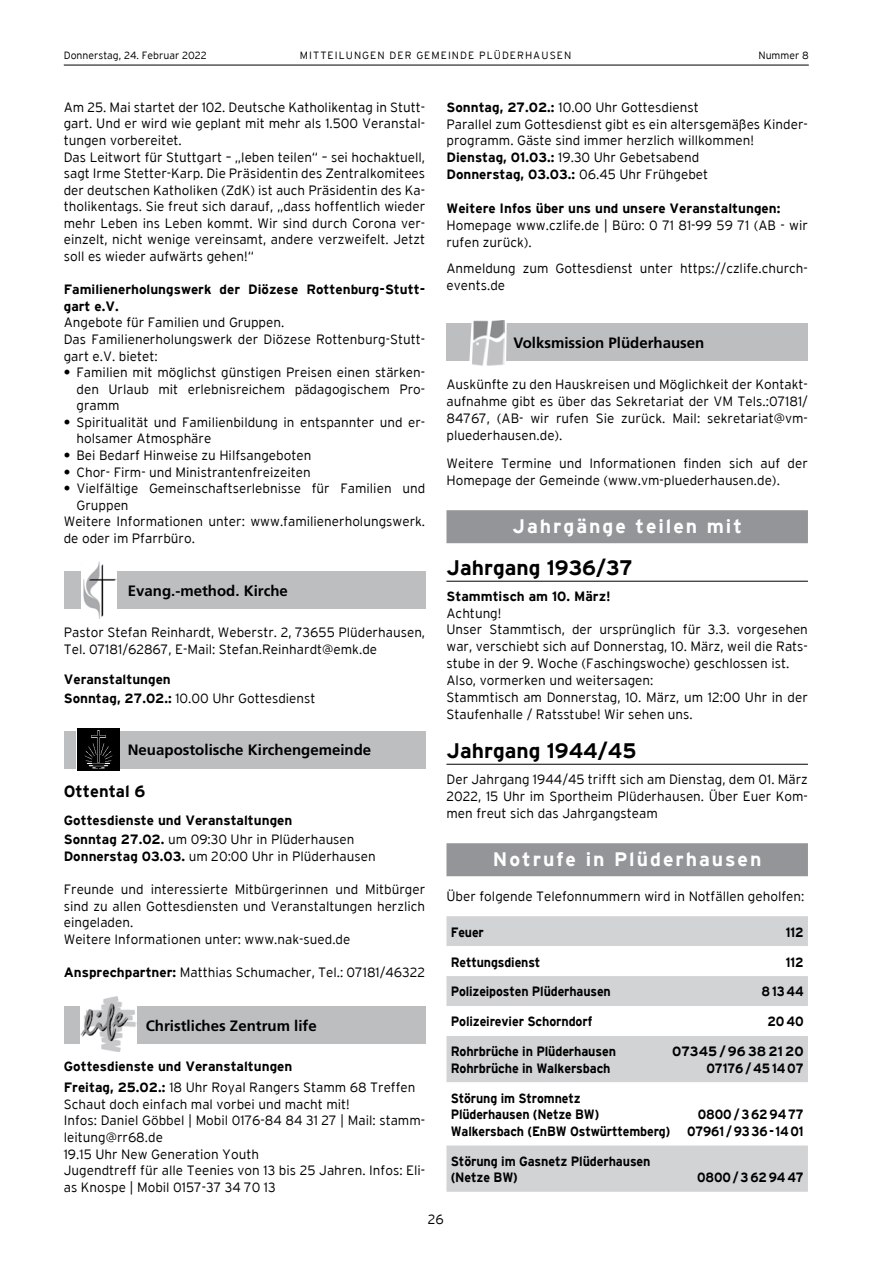
<style>
.page{position:relative;width:893px;height:1263px;background:#fff}
.page>*{position:absolute;margin:0;border:0;box-sizing:border-box;transform-origin:0 0}
.t1{font:700 21px "Interstate";color:#000}
.t2{font:700 19.5px "Interstate";letter-spacing:.1em;color:#fff}
.t3{font:700 16.5px "Interstate";color:#000}
.t4{font:700 15px "Frutiger";color:#000}
.t5{font:300 13.5px/16.6px "Interstate";color:#000}
.t6{font:700 13.5px/16.6px "Interstate";letter-spacing:-.01em;color:#000}
.t7{font:700 13.5px/16.5px "Interstate";letter-spacing:-.01em;color:#000;scale:.92 1}
.t8{font:700 13.5px/16.5px "Interstate";letter-spacing:-.01em;color:#000;scale:.93 1}
.t9{font:300 10.5px "Interstate";letter-spacing:.1em;color:#000}
.t10{font:300 10.5px "Interstate";color:#000}
.s1{font-weight:700}
.s2{font-weight:300}
</style>
<div class="page">
<hr style="left:64px;top:65px;width:745px;height:1px;background:#000">
<div style="left:64px;top:571px;width:361px;height:37px;background:#bcbec0"></div>
<img style="left:82px;top:562px;width:35px;height:57px">
<div style="left:64px;top:731px;width:361px;height:37px;background:#bcbec0"></div>
<div style="left:77px;top:728px;width:43px;height:43px;background:#000"></div>
<img style="left:84px;top:730px;width:29px;height:39px">
<div style="left:64px;top:1006px;width:361px;height:37px;background:#bcbec0"></div>
<img style="left:81px;top:996px;width:55px;height:56px">
<div style="left:446px;top:510px;width:362px;height:33px;background:#939598"></div>
<hr style="left:446px;top:581px;width:362px;height:1px;background:#000">
<hr style="left:446px;top:764px;width:362px;height:1px;background:#000">
<div style="left:446px;top:843px;width:362px;height:33px;background:#939598"></div>
<div style="left:446px;top:323px;width:362px;height:37px;background:#bcbec0"></div>
<svg style="left:468px;top:320px;width:39px;height:46px"></svg>
<img style="left:472px;top:321px;width:32px;height:44px">
<div style="left:446px;top:916px;width:362px;height:276px;background:#d1d3d4"></div>
<svg style="left:446px;top:946px;width:362px;height:199px"></svg>
<p class="t10" style="left:64px;top:50px;width:144px">Donnerstag, 24. Februar 2022</p>
<p class="t9" style="left:300px;top:50px;width:273px">Mitteilungen der Gem einde Plüderhausen</p>
<p class="t9" style="left:758px;top:50px;width:52px">Nummer 8</p>
<p class="t5" style="left:64px;top:99px;width:363px">Am 25. Mai startet der 102. Deutsche Katholikentag in Stutt&shy;gart. Und er wird wie geplant mit mehr als 1.500 Veranstal&shy;tungen vorbereitet.<br>Das Leitwort für Stuttgart – „leben teilen“ – sei hochaktuell, sagt Irme Stetter-Karp. Die Präsidentin des Zentralkomitees der deutschen Katholiken (ZdK) ist auch Präsidentin des Ka&shy;tholikentags. Sie freut sich darauf, „dass hoffentlich wieder mehr Leben ins Leben kommt. Wir sind durch Corona ver&shy;einzelt, nicht wenige vereinsamt, andere verzweifelt. Jetzt soll es wieder aufwärts gehen!“</p>
<p class="t6" style="left:64px;top:281px;width:363px">Familienerholungswerk der Diözese Rottenburg-Stutt&shy;gart e.V.</p>
<p class="t5" style="left:64px;top:314px;width:363px">Angebote für Familien und Gruppen.<br>Das Familienerholungswerk der Diözese Rottenburg-Stutt&shy;gart e.V. bietet:</p>
<p class="t5" style="left:77px;top:364px;width:350px;text-align:justify;text-indent:-13px"><span class="s1">•</span> Familien mit möglichst günstigen Preisen einen stärken&shy;den Urlaub mit erlebnisreichem pädagogischem Pro&shy;gramm</p>
<p class="t5" style="left:77px;top:414px;width:350px;text-indent:-13px"><span class="s1">•</span> Spiritualität und Familienbildung in entspannter und er&shy;holsamer Atmosphäre</p>
<p class="t5" style="left:64px;top:447px;width:249px"><span class="s1">•</span> Bei Bedarf Hinweise zu Hilfsangeboten</p>
<p class="t5" style="left:64px;top:463px;width:248px"><span class="s1">•</span> Chor- Firm- und Ministrantenfreizeiten</p>
<p class="t5" style="left:64px;top:480px;width:363px"><span class="s1">•</span> Vielfältige Gemeinschaftserlebnisse für Familien und</p>
<p class="t5" style="left:77px;top:496px;width:54px">Gruppen</p>
<p class="t5" style="left:64px;top:513px;width:363px">Weitere Informationen unter: www.familienerholungswerk.</p>
<p class="t5" style="left:64px;top:530px;width:133px">de oder im Pfarrbüro.</p>
<p class="t4" style="left:128px;top:582px;width:162px">Evang.-method. Kirche</p>
<p class="t5" style="left:64px;top:624px;width:363px">Pastor Stefan Reinhardt, Weberstr. 2, 73655 Plüderhausen,<br>Tel. 07181/62867, E-Mail: Stefan.Reinhardt@emk.de</p>
<p class="t6" style="left:64px;top:670px;width:253px;line-height:18.8px">Veranstaltungen<br>Sonntag, 27.02.: <span class="s2">10.00 Uhr Gottesdienst</span></p>
<p class="t4" style="left:128px;top:741px;width:245px">Neuapostolische Kirchengemeinde</p>
<p class="t3" style="left:64px;top:782px;width:83px">Ottental 6</p>
<p class="t6" style="left:64px;top:810px;width:292px;line-height:19.8px">Gottesdienste und Veranstaltungen<br>Sonntag 27.02. <span class="s2">um 09:30 Uhr in Plüderhausen</span></p>
<p class="t5" style="left:64px;top:848px;width:313px"><span class="s1">Donnerstag 03.03.</span> um 20:00 Uhr in Plüderhausen</p>
<p class="t5" style="left:64px;top:881px;width:363px">Freunde und interessierte Mitbürgerinnen und Mitbürger sind zu allen Gottesdiensten und Veranstaltungen herzlich eingeladen.<br>Weitere Informationen unter: www.nak-sued.de</p>
<p class="t5" style="left:64px;top:964px;width:363px"><span class="s1">Ansprechpartner:</span> Matthias Schumacher, Tel.: 07181/46322</p>
<p class="t4" style="left:146px;top:1017px;width:172px">Christliches Zentrum life</p>
<p class="t6" style="left:64px;top:1056px;width:353px;line-height:20.9px">Gottesdienste und Veranstaltungen<br>Freitag, 25.02.: <span class="s2">18 Uhr Royal Rangers Stamm 68 Treffen</span></p>
<p class="t5" style="left:64px;top:1095px;width:363px">Schaut doch einfach mal vorbei und macht mit!<br>Infos: Daniel Göbbel | Mobil 0176-84 84 31 27 | Mail: stamm&shy;leitung@rr68.de<br>19.15 Uhr New Generation Youth<br>Jugendtreff für alle Teenies von 13 bis 25 Jahren. Infos: Eli&shy;as Knospe | Mobil 0157-37 34 70 13</p>
<p class="t5" style="left:446px;top:99px;width:363px"><span class="s1">Sonntag, 27.02.:</span> 10.00 Uhr Gottesdienst<br>Parallel zum Gottesdienst gibt es ein altersgemäßes Kinder&shy;programm. Gäste sind immer herzlich willkommen!<br><span class="s1">Dienstag, 01.03.:</span> 19.30 Uhr Gebetsabend<br><span class="s1">Donnerstag, 03.03.:</span> 06.45 Uhr Frühgebet</p>
<p class="t6" style="left:446px;top:200px;width:335px">Weitere Infos über uns und unsere Veranstaltungen:</p>
<p class="t5" style="left:446px;top:216px;width:363px">Homepage www.czlife.de | Büro: 0 71 81-99 59 71 (AB - wir rufen zurück).</p>
<p class="t5" style="left:446px;top:260px;width:363px">Anmeldung zum Gottesdienst unter https://czlife.church&shy;events.de</p>
<p class="t4" style="left:513px;top:334px;width:192px">Volksmission Plüderhausen</p>
<p class="t5" style="left:446px;top:376px;width:363px;text-align:justify">Auskünfte zu den Hauskreisen und Möglichkeit der Kontakt&shy;aufnahme gibt es über das Sekretariat der VM Tels.:07181/ 84767, (AB- wir rufen Sie zurück. Mail: sekretariat@vm&shy;pluederhausen.de).</p>
<p class="t5" style="left:446px;top:454px;width:363px">Weitere Termine und Informationen finden sich auf der<br>Homepage der Gemeinde (www.vm-pluederhausen.de).</p>
<h2 class="t2" style="left:512px;top:515px;width:231px">Jahrgänge teilen mit</h2>
<h1 class="t1" style="left:446px;top:556px;width:188px">Jahrgang 1936/37</h1>
<p class="t6" style="left:446px;top:588px;width:166px">Stammtisch am 10. März!</p>
<p class="t5" style="left:446px;top:604px;width:363px">Achtung!<br>Unser Stammtisch, der ursprünglich für 3.3. vorgesehen war, verschiebt sich auf Donnerstag, 10. März, weil die Rats&shy;stube in der 9. Woche (Faschingswoche) geschlossen ist.<br>Also, vormerken und weitersagen:<br>Stammtisch am Donnerstag, 10. März, um 12:00 Uhr in der Staufenhalle / Ratsstube! Wir sehen uns.</p>
<h1 class="t1" style="left:446px;top:739px;width:191px">Jahrgang 1944/45</h1>
<p class="t5" style="left:446px;top:770px;width:363px;text-align:justify">Der Jahrgang 1944/45 trifft sich am Dienstag, dem 01. März 2022, 15 Uhr im Sportheim Plüderhausen. Über Euer Kom&shy;men freut sich das Jahrgangsteam</p>
<h2 class="t2" style="left:493px;top:848px;width:270px">Notrufe in Plüderhausen</h2>
<p class="t5" style="left:446px;top:888px;width:359px">Über folgende Telefonnummern wird in Notfällen geholfen:</p>
<p class="t7" style="left:451px;top:923px;width:38px">Feuer</p>
<p class="t7" style="left:786px;top:923px;width:21px">112</p>
<p class="t7" style="left:451px;top:953px;width:99px">Rettungsdienst</p>
<p class="t7" style="left:786px;top:953px;width:21px">112</p>
<p class="t7" style="left:451px;top:983px;width:175px">Polizeiposten Plüderhausen</p>
<p class="t7" style="left:761px;top:983px;width:47px">81344</p>
<p class="t8" style="left:451px;top:1013px;width:154px">Polizeirevier Schorndorf</p>
<p class="t8" style="left:767px;top:1013px;width:40px">20 40</p>
<p class="t8" style="left:451px;top:1043px;width:179px">Rohrbrüche in Plüderhausen</p>
<p class="t6" style="left:672px;top:1043px;width:133px">07345 / 96 38 21 20</p>
<p class="t8" style="left:451px;top:1060px;width:173px">Rohrbrüche in Walkersbach</p>
<p class="t8" style="left:706px;top:1060px;width:106px">07176 / 45 14 07</p>
<p class="t7" style="left:451px;top:1090px;width:163px">Störung im Stromnetz<br>Plüderhausen (Netze BW)</p>
<p class="t7" style="left:451px;top:1106px;width:385px;text-align:right">0800 / 3 62 94 77<br>Walkersbach (EnBW Ostwürttemberg) 07961 / 93 36- 14 01</p>
<p class="t8" style="left:451px;top:1152px;width:216px">Störung im Gasnetz Plüderhausen (Netze BW)</p>
<p class="t7" style="left:697px;top:1169px;width:117px">0800 / 3 62 94 47</p>
<p class="t5" style="left:428px;top:1210px;width:17px">26</p>
</div>
